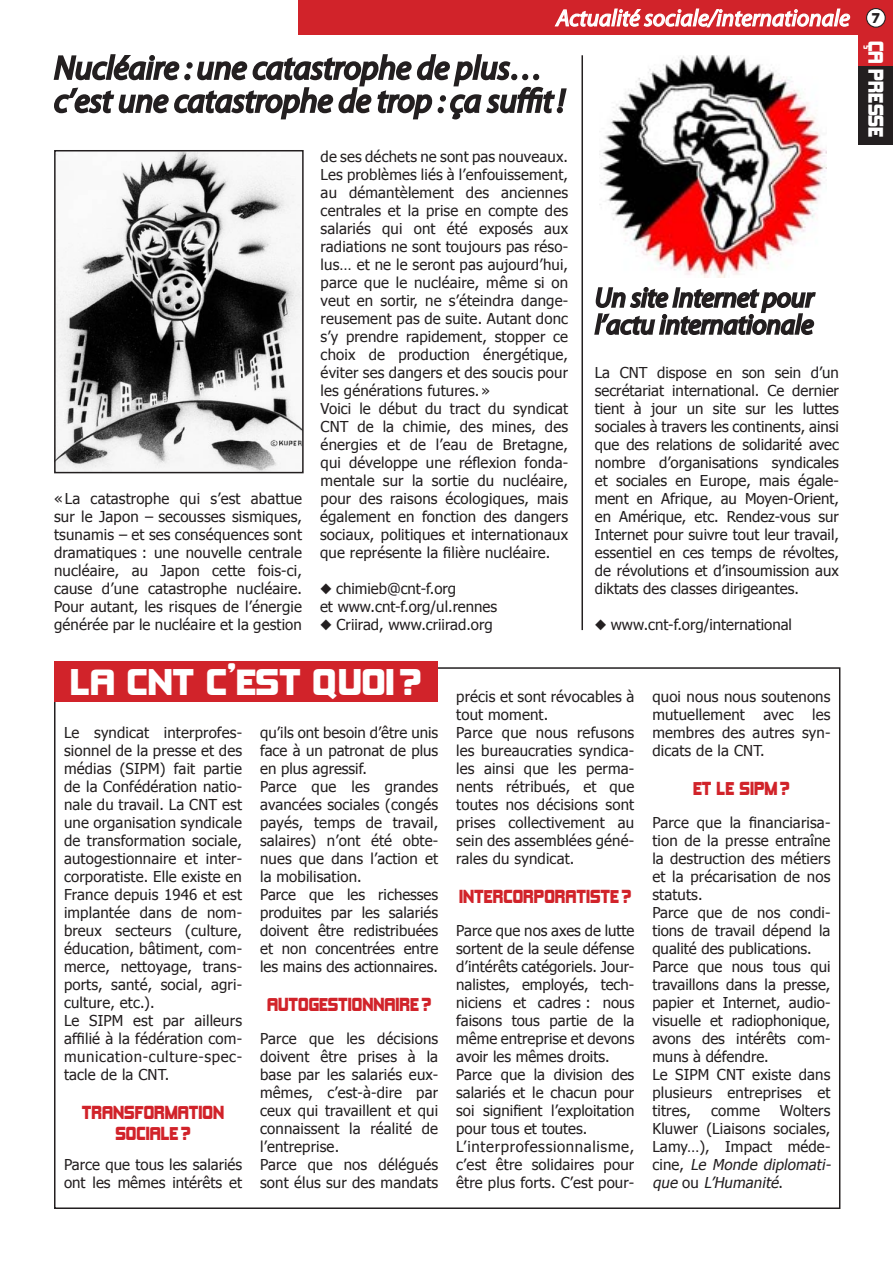
<style>
.page{position:relative;width:893px;height:1263px;background:#fff}
.page>*{position:absolute;margin:0;border:0;box-sizing:border-box;transform-origin:0 0}
.t1{font:33.9px "Kimberley";color:#fff;scale:1.15 1}
.t2{font:italic 33px/33px "Myriad";color:#231f20}
.t3{font:italic 23.4px "Myriad";color:#fff}
.t4{font:19.5px "Kimberley";color:#fff}
.t5{font:17.25px/20.7px "Kimberley";color:#d1232a;text-align:center}
.Style_de_paragraphe{font:15px/18px "Tahoma";letter-spacing:.01em;color:#231f20;text-align:justify}
.t6{font:12.9px "Kimberley";color:#231f20}
.s1{font-style:italic}
</style>
<div class="page">
<div style="left:298px;top:0;width:595px;height:34px;background:#d1232a"></div>
<div style="left:867px;top:9px;width:18px;height:18px;background:#fff;border-radius:50%"></div>
<div style="left:866px;top:8px;width:20px;height:20px;border:1px solid #231f20;border-radius:50%"></div>
<div style="left:859px;top:65px;width:34px;height:80px;background:#231f20"></div>
<div style="left:859px;top:31px;width:34px;height:34px;background:#d1232a"></div>
<svg style="left:554px;top:8px;width:297px;height:20px"></svg>
<svg style="left:594px;top:287px;width:222px;height:48px"></svg>
<hr style="left:581px;top:55px;width:2px;height:575px;background:#231f20">
<div style="left:54px;top:661px;width:384px;height:41px;background:#d1232a"></div>
<img style="left:57px;top:153px;width:244px;height:317px">
<div style="left:54px;top:150px;width:250px;height:323px;border:2px solid #231f20"></div>
<img style="left:600px;top:55px;width:227px;height:223px">
<svg style="left:53px;top:54px;width:514px;height:66px"></svg>
<p class="t3" style="left:556px;top:6px;width:295px">Actualité sociale/internationale</p>
<p class="t2" style="left:54px;top:53px;width:512px">Nucléaire : une catastrophe de plus… c’est une catastrophe de trop : ça suffit!</p>
<p class="Style_de_paragraphe" style="left:54px;top:489px;width:250px">« La catastrophe qui s’est abattue sur le Japon – secousses sismiques, tsunamis – et ses conséquences sont dramatiques : une nouvelle centrale nucléaire, au Japon cette fois-ci, cause d’une catastrophe nucléaire.<br>Pour autant, les risques de l’énergie générée par le nucléaire et la gestion</p>
<p class="Style_de_paragraphe" style="left:321px;top:147px;width:249px">de ses déchets ne sont pas nouveaux.<br>Les problèmes liés à l’enfouissement, au démantèlement des anciennes centrales et la prise en compte des salariés qui ont été exposés aux radiations ne sont toujours pas réso&shy;lus… et ne le seront pas aujourd’hui, parce que le nucléaire, même si on veut en sortir, ne s’éteindra dange&shy;reusement pas de suite. Autant donc s’y prendre rapidement, stopper ce choix de production énergétique, éviter ses dangers et des soucis pour les générations futures. »</p>
<p class="Style_de_paragraphe" style="left:320px;top:399px;width:250px">Voici le début du tract du syndicat CNT de la chimie, des mines, des énergies et de l’eau de Bretagne, qui développe une réflexion fonda&shy;mentale sur la sortie du nucléaire, pour des raisons écologiques, mais également en fonction des dangers sociaux, politiques et internationaux que représente la filière nucléaire.</p>
<p class="Style_de_paragraphe" style="left:320px;top:579px;width:179px">◆ chimieb@cnt-f.org<br>et www.cnt-f.org/ul.rennes</p>
<p class="Style_de_paragraphe" style="left:320px;top:615px;width:174px">◆ Criirad, www.criirad.org</p>
<p class="Style_de_paragraphe" style="left:595px;top:363px;width:246px">La CNT dispose en son sein d’un secrétariat international. Ce dernier tient à jour un site sur les luttes sociales à travers les continents, ainsi que des relations de solidarité avec nombre d’organisations syndicales et sociales en Europe, mais égale&shy;ment en Afrique, au Moyen-Orient, en Amérique, etc. Rendez-vous sur Internet pour suivre tout leur travail, essentiel en ces temps de révoltes, de révolutions et d’insoumission aux diktats des classes dirigeantes.</p>
<p class="Style_de_paragraphe" style="left:595px;top:615px;width:199px">◆ www.cnt-f.org/international</p>
<p class="t1" style="left:70px;top:664px;width:70px">LA CNT</p>
<p class="t1" style="left:206px;top:664px;width:189px">C’EST QUOI?</p>
<p class="Style_de_paragraphe" style="left:64px;top:723px;width:180px">Le syndicat interprofes&shy;sionnel de la presse et des médias (SIPM) fait partie de la Confédération natio&shy;nale du travail. La CNT est une organisation syndicale de transformation sociale, autogestionnaire et inter&shy;corporatiste. Elle existe en France depuis 1946 et est implantée dans de nom&shy;breux secteurs (culture, éducation, bâtiment, com&shy;merce, nettoyage, trans&shy;ports, santé, social, agri&shy;culture, etc.).</p>
<p class="Style_de_paragraphe" style="left:64px;top:1011px;width:180px">Le SIPM est par ailleurs affilié à la fédération com&shy;munication-culture-spec&shy;tacle de la CNT.</p>
<p class="t5" style="left:82px;top:1102px;width:144px">TRANSFORMATION<br>SOCIALE?</p>
<p class="Style_de_paragraphe" style="left:64px;top:1155px;width:180px">Parce que tous les salariés ont les mêmes intérêts et</p>
<p class="Style_de_paragraphe" style="left:260px;top:723px;width:180px">qu’ils ont besoin d’être unis face à un patronat de plus en plus agressif.</p>
<p class="Style_de_paragraphe" style="left:260px;top:777px;width:180px">Parce que les grandes avancées sociales (congés payés, temps de travail, salaires) n’ont été obte&shy;nues que dans l’action et la mobilisation.</p>
<p class="Style_de_paragraphe" style="left:260px;top:885px;width:180px">Parce que les richesses produites par les salariés doivent être redistribuées et non concentrées entre les mains des actionnaires.</p>
<p class="t5" style="left:267px;top:994px;width:166px">AUTOGESTIONNAIRE?</p>
<p class="Style_de_paragraphe" style="left:260px;top:1029px;width:180px">Parce que les décisions doivent être prises à la base par les salariés eux&shy;mêmes, c’est-à-dire par ceux qui travaillent et qui connaissent la réalité de l’entreprise.</p>
<p class="Style_de_paragraphe" style="left:260px;top:1155px;width:180px">Parce que nos délégués sont élus sur des mandats</p>
<p class="Style_de_paragraphe" style="left:456px;top:687px;width:180px">précis et sont révocables à tout moment.</p>
<p class="Style_de_paragraphe" style="left:456px;top:723px;width:180px">Parce que nous refusons les bureaucraties syndica&shy;les ainsi que les perma&shy;nents rétribués, et que toutes nos décisions sont prises collectivement au sein des assemblées géné&shy;rales du syndicat.</p>
<p class="t5" style="left:459px;top:886px;width:174px">INTERCORPORATISTE?</p>
<p class="Style_de_paragraphe" style="left:456px;top:921px;width:180px">Parce que nos axes de lutte sortent de la seule défense d’intérêts catégoriels. Jour&shy;nalistes, employés, tech&shy;niciens et cadres : nous faisons tous partie de la même entreprise et devons avoir les mêmes droits.</p>
<p class="Style_de_paragraphe" style="left:456px;top:1065px;width:180px">Parce que la division des salariés et le chacun pour soi signifient l’exploitation pour tous et toutes.</p>
<p class="Style_de_paragraphe" style="left:456px;top:1137px;width:180px">L’interprofessionnalisme, c’est être solidaires pour être plus forts. C’est pour-</p>
<p class="Style_de_paragraphe" style="left:652px;top:687px;width:180px">quoi nous nous soutenons mutuellement avec les membres des autres syn&shy;dicats de la CNT.</p>
<p class="t5" style="left:693px;top:778px;width:98px">ET LE SIPM?</p>
<p class="Style_de_paragraphe" style="left:652px;top:813px;width:180px">Parce que la financiarisa&shy;tion de la presse entraîne la destruction des métiers et la précarisation de nos statuts.</p>
<p class="Style_de_paragraphe" style="left:652px;top:903px;width:180px">Parce que de nos condi&shy;tions de travail dépend la qualité des publications.</p>
<p class="Style_de_paragraphe" style="left:652px;top:957px;width:180px">Parce que nous tous qui travaillons dans la presse, papier et Internet, audio&shy;visuelle et radiophonique, avons des intérêts com&shy;muns à défendre.</p>
<p class="Style_de_paragraphe" style="left:652px;top:1065px;width:180px">Le SIPM CNT existe dans plusieurs entreprises et titres,</p>
<p class="Style_de_paragraphe" style="left:652px;top:1101px;width:183px;text-align:left;text-indent:128px">Wolters<br>Kluwer (Liaisons sociales,<br>Lamy…), Impact méde&shy;c i n e , <span class="s1">Le Monde diplomati&shy;que</span> o u <span class="s1">L’Humanité</span>.</p>
<p class="Style_de_paragraphe" style="left:711px;top:1101px;width:50px">comme</p>
<p class="t6" style="left:872px;top:11px;width:10px">7</p>
<h3 class="t4" style="left:887px;top:41px;width:98px;rotate:90deg">ÇA PRESSE</h3>
</div>
